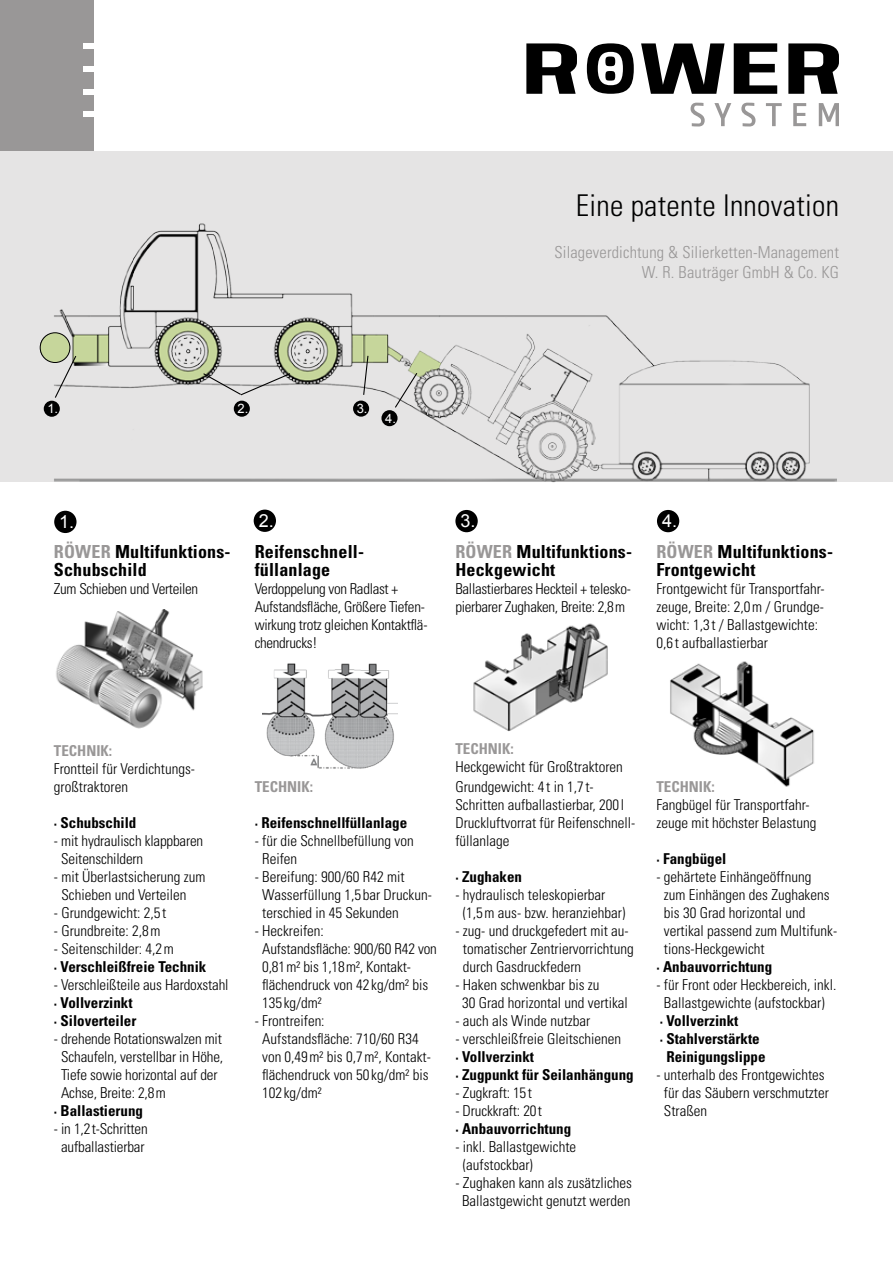
<style>
.page{position:relative;width:893px;height:1263px;background:#fff}
.page>*{position:absolute;margin:0;border:0;box-sizing:border-box;transform-origin:0 0}
.t1{font:300 condensed 30px "Univers";letter-spacing:.01em;color:#000}
.t2{font:700 condensed 18px/18px "Univers";letter-spacing:.01em;color:#000}
.t3{font:18px "Arial";color:#fff}
.t4{font:300 condensed 16.5px/19.8px "Univers";letter-spacing:.01em;color:#999797;text-align:right}
.t5{font:300 condensed 15px/18px "Univers";color:#000}
.t6{font:700 condensed 15px/18px "Univers";color:#000}
.t7{font:300 condensed 15px/18px "Univers";letter-spacing:-.02em;color:#000}
.t8{font:700 condensed 15px "Univers";color:#999797}
.t9{font:12.9px "Arial";color:#fff}
.s1{color:#999797}
</style>
<div class="page">
<div style="left:0;top:0;width:93px;height:250px;background:#999797"></div>
<img style="left:670px;top:661px;width:144px;height:126px">
<div style="left:0;top:151px;width:893px;height:331px;background:#e5e4e4"></div>
<img style="left:39px;top:223px;width:798px;height:260px">
<img style="left:473px;top:623px;width:135px;height:108px">
<img style="left:56px;top:609px;width:147px;height:120px">
<img style="left:263px;top:663px;width:135px;height:106px">
<div style="left:54px;top:511px;width:23px;height:22px;background:#000;border-radius:50%"></div>
<div style="left:44px;top:401px;width:16px;height:16px;background:#000;border-radius:50%"></div>
<div style="left:234px;top:401px;width:16px;height:16px;background:#000;border-radius:50%"></div>
<div style="left:353px;top:401px;width:16px;height:16px;background:#000;border-radius:50%"></div>
<div style="left:381px;top:410px;width:17px;height:16px;background:#000;border-radius:50%"></div>
<svg style="left:54px;top:355px;width:23px;height:44px"></svg>
<svg style="left:202px;top:372px;width:89px;height:24px"></svg>
<svg style="left:362px;top:355px;width:7px;height:41px"></svg>
<svg style="left:394px;top:372px;width:24px;height:37px"></svg>
<div style="left:254px;top:510px;width:22px;height:22px;background:#000;border-radius:50%"></div>
<div style="left:455px;top:510px;width:23px;height:22px;background:#000;border-radius:50%"></div>
<div style="left:657px;top:510px;width:22px;height:22px;background:#000;border-radius:50%"></div>
<svg style="left:526px;top:43px;width:313px;height:51px"></svg>
<svg style="left:691px;top:103px;width:148px;height:23px"></svg>
<div style="left:83px;top:43px;width:20px;height:5px;background:#fff"></div>
<div style="left:83px;top:66px;width:20px;height:6px;background:#fff"></div>
<div style="left:83px;top:89px;width:20px;height:6px;background:#fff"></div>
<div style="left:83px;top:111px;width:20px;height:5px;background:#fff"></div>
<div style="left:40px;top:333px;width:30px;height:29px;background:#c6d69b;border-radius:50%"></div>
<div style="left:40px;top:332px;width:30px;height:31px;border:1px solid #000;border-radius:50%"></div>
<h1 class="t1" style="left:576px;top:187px;width:265px">Eine patente Innovation</h1>
<p class="t9" style="left:47px;top:401px;width:12px">1.</p>
<p class="t9" style="left:237px;top:401px;width:12px">2.</p>
<p class="t9" style="left:357px;top:401px;width:12px">3.</p>
<p class="t9" style="left:385px;top:411px;width:12px">4.</p>
<p class="t4" style="left:554px;top:242px;width:286px">Silageverdichtung &amp; Silierketten-Management<br>W. R. Bauträger GmbH &amp; Co. KG</p>
<p class="t3" style="left:59px;top:511px;width:17px">1.</p>
<p class="t2" style="left:54px;top:542px;width:178px"><span class="s1">RÖWER</span> Multifunktions-<br>Schubschild</p>
<p class="t7" style="left:54px;top:580px;width:146px">Zum Schieben und Verteilen</p>
<p class="t3" style="left:259px;top:510px;width:17px">2.</p>
<p class="t3" style="left:460px;top:511px;width:17px">3.</p>
<p class="t3" style="left:662px;top:511px;width:17px">4.</p>
<p class="t2" style="left:255px;top:542px;width:111px">Reifenschnell&shy;füllanlage</p>
<p class="t7" style="left:255px;top:580px;width:174px">Verdoppelung von Radlast +<br>Aufstandsfläche, Größere Tiefen&shy;wirkung trotz gleichen Kontaktflä&shy;chendrucks!</p>
<p class="t2" style="left:455px;top:542px;width:178px"><span class="s1">RÖWER</span> Multifunktions-<br>Heckgewicht</p>
<p class="t7" style="left:455px;top:580px;width:177px">Ballastierbares Heckteil + telesko&shy;pierbarer Zughaken, Breite: 2,8m</p>
<p class="t2" style="left:656px;top:542px;width:178px"><span class="s1">RÖWER</span> Multifunktions-<br>Frontgewicht</p>
<p class="t5" style="left:656px;top:580px;width:170px">Frontgewicht für Transportfahr&shy;zeuge, Breite: 2,0m / Grundge&shy;wicht: 1,3 t / Ballastgewichte:<br>0,6 t aufballastierbar</p>
<p class="t8" style="left:54px;top:741px;width:60px">Technik:</p>
<p class="t5" style="left:54px;top:760px;width:143px">Frontteil für Verdichtungs&shy;großtraktoren</p>
<p class="t6" style="left:54px;top:813px;width:84px">· Schubschild</p>
<p class="t5" style="left:61px;top:832px;width:144px;text-indent:-7px">- mit hydraulisch klappbaren<br>Seitenschildern</p>
<p class="t5" style="left:61px;top:868px;width:146px;text-indent:-8px">- mit Überlastsicherung zum<br>Schieben und Verteilen</p>
<p class="t5" style="left:54px;top:904px;width:114px">- Grundgewicht: 2,5t</p>
<p class="t5" style="left:54px;top:922px;width:108px">- Grundbreite: 2,8m</p>
<p class="t5" style="left:54px;top:940px;width:121px">- Seitenschilder: 4,2m</p>
<p class="t6" style="left:54px;top:957px;width:154px">· Verschleißfreie Technik</p>
<p class="t5" style="left:54px;top:976px;width:176px">- Verschleißteile aus Hardoxstahl</p>
<p class="t6" style="left:54px;top:993px;width:84px">· Vollverzinkt · Siloverteiler</p>
<p class="t5" style="left:61px;top:1030px;width:164px;text-indent:-7px">- drehende Rotationswalzen mit<br>Schaufeln, verstellbar in Höhe,<br>Tiefe sowie horizontal auf der<br>Achse, Breite: 2,8m</p>
<p class="t6" style="left:54px;top:1101px;width:91px">· Ballastierung</p>
<p class="t5" style="left:54px;top:1120px;width:95px;text-align:center">- in 1,2t-Schritten aufballastierbar</p>
<p class="t8" style="left:255px;top:777px;width:60px">Technik:</p>
<p class="t6" style="left:255px;top:813px;width:154px">· Reifenschnellfüllanlage</p>
<p class="t5" style="left:262px;top:832px;width:153px;text-indent:-8px">- für die Schnellbefüllung von<br>Reifen</p>
<p class="t5" style="left:262px;top:868px;width:171px;text-indent:-7px">- Bereifung: 900/60 R42 mit<br>Wasserfüllung 1,5bar Druckun&shy;terschied in 45 Sekunden</p>
<p class="t5" style="left:262px;top:922px;width:176px;text-indent:-7px">- Heckreifen:<br>Aufstandsfläche: 900/60 R42 von<br>0,81m² bis 1,18m², Kontakt&shy;flächendruck von 42kg/dm² bis<br>135 kg/dm²</p>
<p class="t5" style="left:262px;top:1012px;width:170px;text-indent:-7px">- Frontreifen:<br>Aufstandsfläche: 710/60 R34 von 0,49m² bis 0,7m², Kontakt&shy;flächendruck von 50 kg/dm² bis<br>102 kg/dm²</p>
<p class="t8" style="left:455px;top:740px;width:60px">Technik:</p>
<p class="t5" style="left:455px;top:757px;width:169px;line-height:19.8px">Heckgewicht für Großtraktoren<br>Grundgewicht: 4t in 1,7t-</p>
<p class="t5" style="left:455px;top:796px;width:181px">Schritten aufballastierbar, 200 l<br>Druckluftvorrat für Reifenschnell&shy;füllanlage</p>
<p class="t6" style="left:455px;top:867px;width:68px">· Zughaken</p>
<p class="t5" style="left:463px;top:886px;width:164px;text-indent:-8px">- hydraulisch teleskopierbar (1,5m aus- bzw. heranziehbar)</p>
<p class="t5" style="left:463px;top:922px;width:172px;text-indent:-8px">- zug- und druckgefedert mit au&shy;tomatischer Zentriervorrichtung durch Gasdruckfedern</p>
<p class="t5" style="left:462px;top:976px;width:167px;text-indent:-7px">- Haken schwenkbar bis zu<br>30 Grad horizontal und vertikal</p>
<p class="t5" style="left:455px;top:1012px;width:136px">- auch als Winde nutzbar</p>
<p class="t5" style="left:455px;top:1030px;width:167px">- verschleißfreie Gleitschienen</p>
<p class="t6" style="left:455px;top:1047px;width:180px">· Vollverzinkt<br>· Zugpunkt für Seilanhängung</p>
<p class="t5" style="left:455px;top:1084px;width:78px">- Zugkraft: 15t</p>
<p class="t5" style="left:455px;top:1102px;width:88px">- Druckkraft: 20t</p>
<p class="t6" style="left:455px;top:1119px;width:117px">· Anbauvorrichtung</p>
<p class="t5" style="left:463px;top:1138px;width:115px;text-indent:-8px">- inkl. Ballastgewichte (aufstockbar)</p>
<p class="t5" style="left:455px;top:1174px;width:178px;text-align:center">- Zughaken kann als zusätzliches<br>Ballastgewicht genutzt werden</p>
<p class="t8" style="left:656px;top:777px;width:60px">Technik:</p>
<p class="t5" style="left:656px;top:796px;width:161px">Fangbügel für Transportfahr&shy;zeuge mit höchster Belastung</p>
<p class="t6" style="left:656px;top:849px;width:71px">· Fangbügel</p>
<p class="t5" style="left:664px;top:868px;width:175px;text-indent:-8px">- gehärtete Einhängeöffnung<br>zum Einhängen des Zughakens bis 30 Grad horizontal und vertikal passend zum Multifunk&shy;tions-Heckgewicht</p>
<p class="t6" style="left:656px;top:957px;width:117px">· Anbauvorrichtung</p>
<p class="t5" style="left:656px;top:976px;width:181px;text-align:center">- für Front oder Heckbereich, inkl.<br>Ballastgewichte (aufstockbar)</p>
<p class="t6" style="left:660px;top:1011px;width:80px">· Vollverzinkt</p>
<p class="t6" style="left:660px;top:1029px;width:101px">· Stahlverstärkte</p>
<p class="t6" style="left:666px;top:1047px;width:101px">Reinigungslippe</p>
<p class="t5" style="left:664px;top:1066px;width:166px;text-indent:-8px">- unterhalb des Frontgewichtes für das Säubern verschmutzter<br>Straßen</p>
</div>
